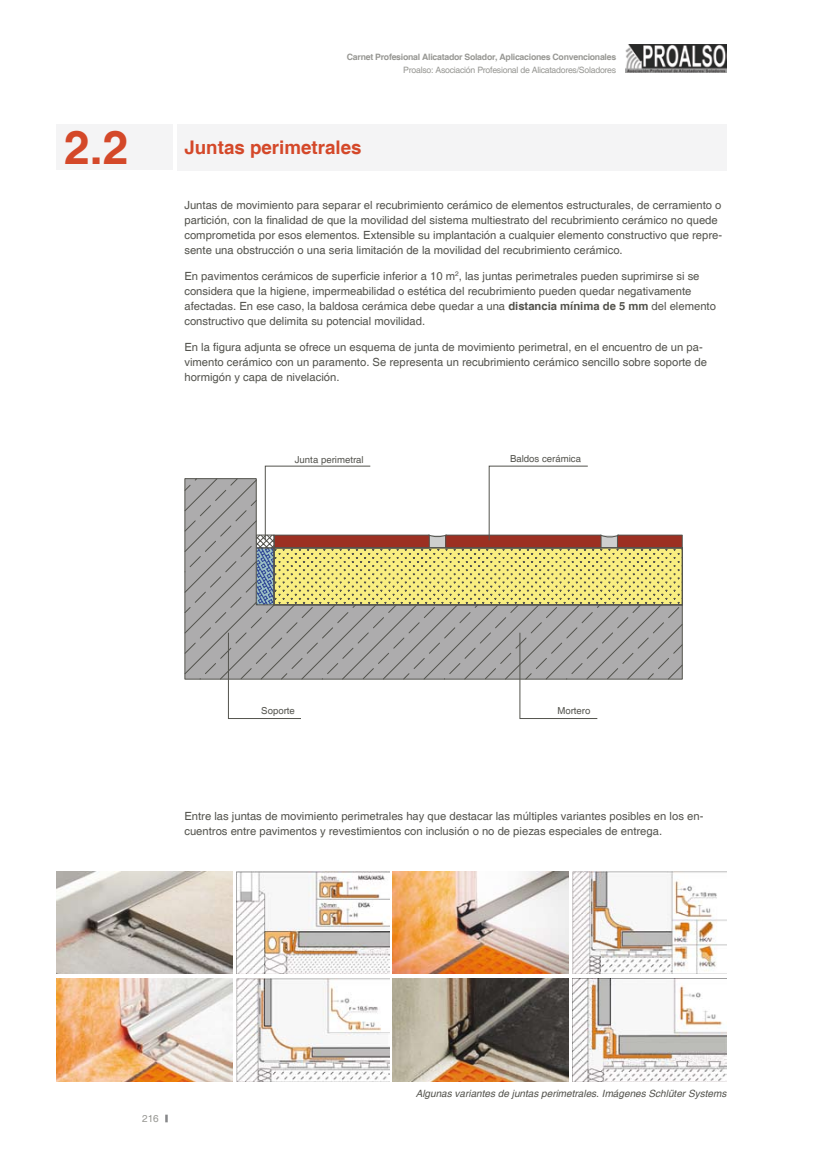
<style>
.page{position:relative;width:815px;height:1170px;background:#fff}
.page>*{position:absolute;margin:0;border:0;box-sizing:border-box;transform-origin:0 0}
.t1{font:700 46.25px "Helvetica";color:#d44829}
.t2{font:700 18.75px "Helvetica";color:#d44829}
.t3{font:11.25px/15px "Helvetica";color:#53534d}
.t4{font:italic 10px "Helvetica";color:#53534d}
.t5{font:10px "Helvetica";color:#989894}
.t6{font:9.62px "Helvetica";color:#53534d}
.t7{font:700 8.75px "Helvetica";letter-spacing:-.03em;color:#989894}
.t8{font:8.75px "Helvetica";letter-spacing:-.03em;color:#989894}
.s1{font-weight:700}
</style>
<div class="page">
<svg style="left:165px;top:1114px;width:3px;height:8px"></svg>
<img style="left:625px;top:44px;width:101px;height:29px">
<div style="left:177px;top:124px;width:549px;height:46px;background:#f4f4f5"></div>
<div style="left:57px;top:124px;width:116px;height:46px;background:#f4f4f5"></div>
<img style="left:393px;top:871px;width:176px;height:102px">
<img style="left:57px;top:978px;width:176px;height:102px">
<img style="left:393px;top:978px;width:176px;height:102px">
<img style="left:573px;top:978px;width:154px;height:102px">
<img style="left:57px;top:871px;width:176px;height:102px">
<img style="left:237px;top:871px;width:152px;height:102px">
<img style="left:573px;top:871px;width:153px;height:102px">
<img style="left:237px;top:978px;width:152px;height:102px">
<svg style="left:184px;top:478px;width:499px;height:202px;background:#a6a5a5"></svg>
<svg style="left:228px;top:632px;width:74px;height:87px"></svg>
<svg style="left:519px;top:632px;width:79px;height:87px"></svg>
<svg style="left:256px;top:465px;width:427px;height:141px"></svg>
<p class="t7" style="left:347px;top:52px;width:271px">Carnet Profesional Alicatador Solador, Aplicaciones Convencionales</p>
<p class="t8" style="left:403px;top:65px;width:214px">Proalso: Asociación Profesional de Alicatadores/Soladores</p>
<h1 class="t1" style="left:64px;top:120px;width:66px">2.2</h1>
<h2 class="t2" style="left:184px;top:136px;width:179px">Juntas perimetrales</h2>
<p class="t3" style="left:184px;top:198px;width:539px">Juntas de movimiento para separar el recubrimiento cerámico de elementos estructurales, de cerramiento o partición, con la finalidad de que la movilidad del sistema multiestrato del recubrimiento cerámico no quede comprometida por esos elementos. Extensible su implantación a cualquier elemento constructivo que repre&shy;sente una obstrucción o una seria limitación de la movilidad del recubrimiento cerámico.</p>
<p class="t3" style="left:184px;top:269px;width:533px">En pavimentos cerámicos de superficie inferior a 10 m<sup>2</sup>, las juntas perimetrales pueden suprimirse si se considera que la higiene, impermeabilidad o estética del recubrimiento pueden quedar negativamente afectadas. En ese caso, la baldosa cerámica debe quedar a una <span class="s1">distancia mínima de 5 mm</span> del elemento constructivo que delimita su potencial movilidad.</p>
<p class="t3" style="left:184px;top:339px;width:524px">En la figura adjunta se ofrece un esquema de junta de movimiento perimetral, en el encuentro de un pa&shy;vimento cerámico con un paramento. Se representa un recubrimiento cerámico sencillo sobre soporte de hormigón y capa de nivelación.</p>
<p class="t6" style="left:295px;top:453px;width:70px">Junta perimetral</p>
<p class="t6" style="left:510px;top:453px;width:73px">Baldos cerámica</p>
<p class="t6" style="left:261px;top:705px;width:35px">Soporte</p>
<p class="t6" style="left:557px;top:705px;width:35px">Mortero</p>
<p class="t3" style="left:184px;top:809px;width:521px">Entre las juntas de movimiento perimetrales hay que destacar las múltiples variantes posibles en los en&shy;cuentros entre pavimentos y revestimientos con inclusión o no de piezas especiales de entrega.</p>
<p class="t5" style="left:142px;top:1112px;width:18px">216</p>
<p class="t4" style="left:416px;top:1087px;width:312px">Algunas variantes de juntas perimetrales. Imágenes Schlüter Systems</p>
</div>
